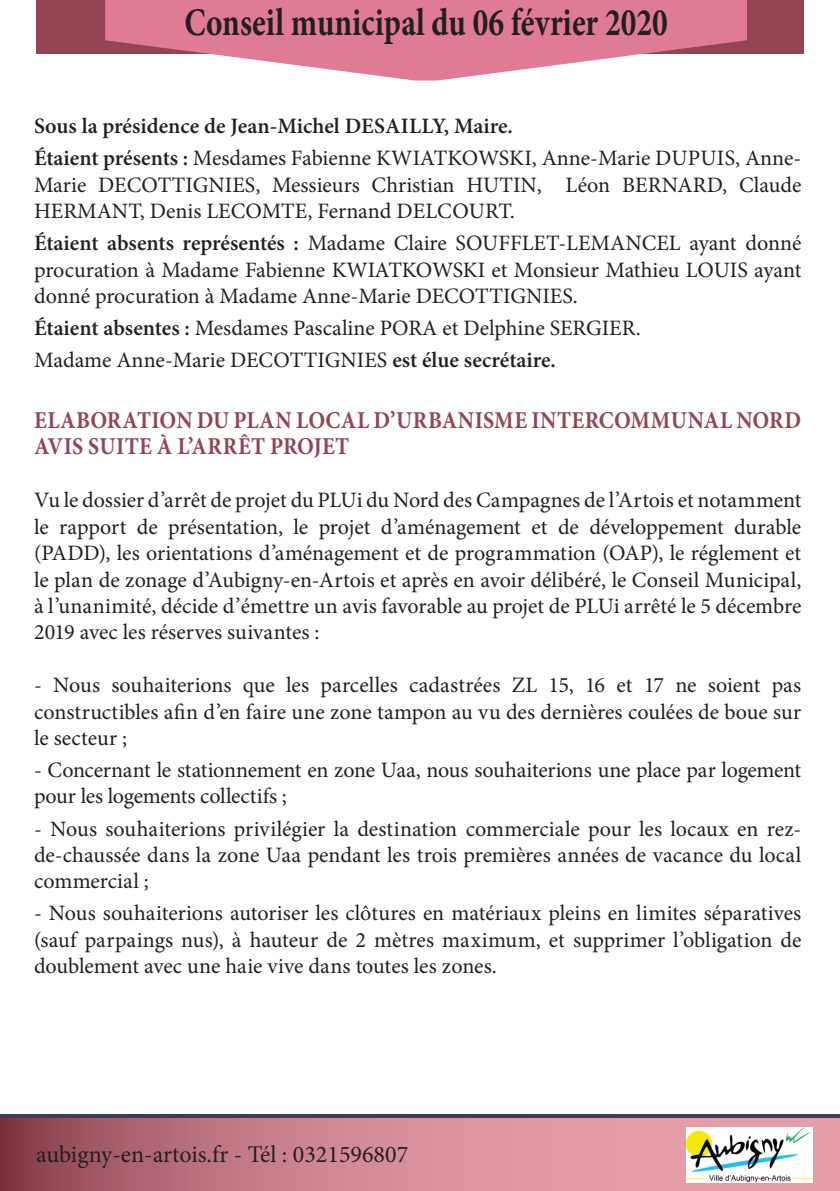
<style>
.page{position:relative;width:840px;height:1191px;background:#fff}
.page>*{position:absolute;margin:0;border:0;box-sizing:border-box;transform-origin:0 0}
.t1{font:700 39.2px "Minion Pro";color:#231f20;scale:.8 1}
.t2{font:700 24.2px/26.4px "Minion Pro";letter-spacing:.015em;color:#934553;scale:.91 1}
.t3{font:24px "Minion Pro";color:#231f20}
.t4{font:22px/26.4px "Minion Pro";color:#231f20;text-align:justify}
.t5{font:600 22px/32px "Minion Pro";color:#231f20}
.s1{font-weight:400}
.s2{font-weight:600}
</style>
<div class="page">
<div style="left:0;top:1114px;width:839px;height:73px;background:#3c3f54"></div>
<svg style="left:0;top:1118px;width:839px;height:73px"></svg>
<div style="left:36px;top:0;width:767px;height:53px;background:#934553"></div>
<svg style="left:105px;top:0;width:641px;height:81px;fill:#e07b95"></svg>
<img style="left:686px;top:1127px;width:125px;height:55px">
<h1 class="t1" style="left:184px;top:-5px;width:605px">CONSEIL MUNICIPAL DU 06 FÉVRIER 2020</h1>
<p class="t5" style="left:34px;top:110px;width:768px">Sous la présidence de Jean-Michel Desailly, Maire.<br>Étaient présents : <span class="s1">Mesdames Fabienne Kwiatkowski, Anne-Marie Dupuis, Anne-</span></p>
<p class="t4" style="left:34px;top:172px;width:121px">Marie DECOTTI</p>
<p class="t4" style="left:34px;top:172px;width:768px;text-indent:159px">GNIES, Messieurs Christian HUTIN, Léon Bernard, Claude<br>HERMANT, Denis LECOMTE, Fernand Delcourt.</p>
<p class="t5" style="left:34px;top:227px;width:436px">Étaient absents représentés : <span class="s1">Madame Claire SOU</span></p>
<p class="t4" style="left:498px;top:230px;width:304px">FFLET-LEMANCEL ayant donné</p>
<p class="t4" style="left:34px;top:256px;width:327px">procuration à Madame Fabienne KWIAT</p>
<p class="t4" style="left:402px;top:256px;width:31px">KOWS</p>
<p class="t4" style="left:462px;top:256px;width:248px">KI et Monsieur Mathieu LOUIS</p>
<p class="t4" style="left:753px;top:256px;width:49px">ayant</p>
<p class="t4" style="left:34px;top:283px;width:438px">donné procuration à Madame Anne-Marie DECOTTI</p>
<p class="t4" style="left:510px;top:283px;width:69px">GNIES.</p>
<p class="t4" style="left:34px;top:315px;width:361px"><span class="s2">Étaient absentes :</span> Mesdames Pascaline PORA</p>
<p class="t4" style="left:442px;top:315px;width:200px">et Delphine SERGIER.</p>
<p class="t4" style="left:34px;top:347px;width:253px">Madame Anne-Marie DECOTTI</p>
<p class="t5" style="left:324px;top:344px;width:232px"><span class="s1">GNIES</span> est élue secrétaire.</p>
<p class="t2" style="left:34px;top:407px;width:844px">ELABORATION DU PLAN LOCAL D’URBANISME INTERCOMMUNAL NORD<br>AVIS SUITE À L’ARRÊT PROJET</p>
<p class="t4" style="left:34px;top:487px;width:768px">Vu le dossier d’arrêt de projet du PLUi du Nord des Campagnes de l’Artois et notamment le rapport de présentation, le projet d’aménagement et de développement durable (PADD), les orientations d’aménagement et de programmation (OAP</p>
<p class="t4" style="left:34px;top:540px;width:768px;text-indent:617px">), le réglement et le plan de zonage d’Aubigny-en-Artois et après en avoir délibéré, le Conseil Municipal, à l’unanimité, décide d’émettre un avis favorable au projet de PLUi arrêté le 5 décembre 2019 avec les réserves suivantes :</p>
<p class="t4" style="left:34px;top:672px;width:768px">- Nous souhaiterions que les parcelles cadastrées ZL 15, 16 et 17 ne soient pas constructibles afin d’en faire une zone tampon au vu des dernières coulées de boue sur le secteur ;</p>
<p class="t4" style="left:34px;top:757px;width:768px">- Concernant le stationnement en zone Uaa, nous souhaiterions une place par logement pour les logements collectifs ;</p>
<p class="t4" style="left:34px;top:815px;width:768px">- Nous souhaiterions privilégier la destination commerciale pour les locaux en rez&shy;de-chaussée dans la zone Uaa pendant les trois premières années de vacance du local commercial ;</p>
<p class="t4" style="left:34px;top:900px;width:768px">- Nous souhaiterions autoriser les clôtures en matériaux pleins en limites séparatives (sauf parpaings nus), à hauteur de 2 mètres maximum, et supprimer l’obligation de doublement avec une haie vive dans toutes les zones.</p>
<p class="t3" style="left:36px;top:1138px;width:373px">aubigny-en-artois.fr - Tél : 0321596807</p>
</div>
